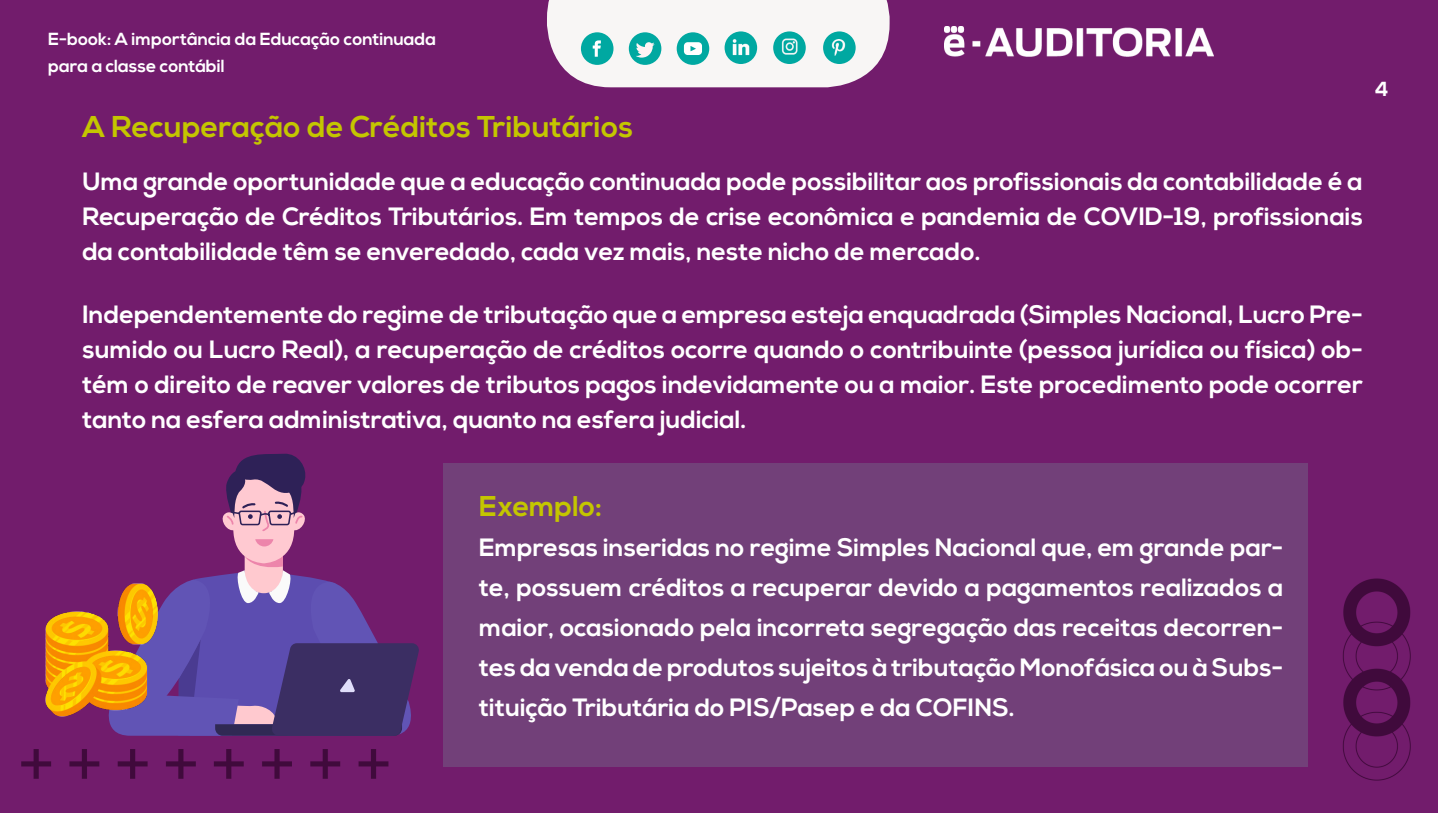
<style>
.page{position:relative;width:1438px;height:813px;background:#fff}
.page>*{position:absolute;margin:0;border:0;box-sizing:border-box;transform-origin:0 0}
.t1{font:700 30px "Nexa";letter-spacing:.005em;color:#c4c600}
.t2{font:700 28.5px "Nexa";color:#c4c600}
.t3{font:700 25px/35px "Nexa";color:#fff;text-align:justify}
.t4{font:700 20.38px "Nexa";color:#fff}
.t5{font:700 17.5px/27.5px "Nexa";color:#fff}
</style>
<div class="page">
<div style="left:0;top:0;width:1438px;height:812px;background:#721c6c"></div>
<svg style="left:547px;top:0;width:342px;height:87px"></svg>
<div style="left:773px;top:31px;width:32px;height:33px;background:#00a8a1;border-radius:50%"></div>
<img style="left:781px;top:39px;width:17px;height:15px">
<div style="left:823px;top:31px;width:32px;height:33px;background:#00a8a1;border-radius:50%"></div>
<img style="left:831px;top:40px;width:15px;height:16px">
<img style="left:944px;top:26px;width:269px;height:31px">
<div style="left:444px;top:462px;width:864px;height:304px;background:#724079"></div>
<svg style="left:99px;top:451px;width:322px;height:284px;background:#6d3a82"></svg>
<img style="left:37px;top:557px;width:162px;height:167px">
<p class="t5" style="left:48px;top:26px;width:389px">E-book: A importância da Educação continuada para a classe contábil</p>
<p class="t1" style="left:83px;top:109px;width:552px">A Recuperação de Créditos Tributários</p>
<p class="t3" style="left:83px;top:165px;width:1282px">Uma grande oportunidade que a educação continuada pode possibilitar aos profissionais da contabilidade é a Recuperação de Créditos Tributários. Em tempos de crise econômica e pandemia de COVID-19, profissionais da contabilidade têm se enveredado, cada vez mais, neste nicho de mercado.</p>
<p class="t4" style="left:1374px;top:77px;width:15px">4</p>
<p class="t3" style="left:83px;top:297px;width:1282px">Independentemente do regime de tributação que a empresa esteja enquadrada (Simples Nacional, Lucro Pre&shy;sumido ou Lucro Real), a recuperação de créditos ocorre quando o contribuinte (pessoa jurídica ou física) ob&shy;tém o direito de reaver valores de tributos pagos indevidamente ou a maior. Este procedimento pode ocorrer tanto na esfera administrativa, quanto na esfera judicial.</p>
<p class="t2" style="left:479px;top:489px;width:124px">Exemplo:</p>
<p class="t3" style="left:479px;top:528px;width:805px;line-height:40px">Empresas inseridas no regime Simples Nacional que, em grande par&shy;te, possuem créditos a recuperar devido a pagamentos realizados a maior, ocasionado pela incorreta segregação das receitas decorren&shy;tes da venda de produtos sujeitos à tributação Monofásica ou à Subs&shy;tituição Tributária do PIS/Pasep e da COFINS.</p>
</div>
